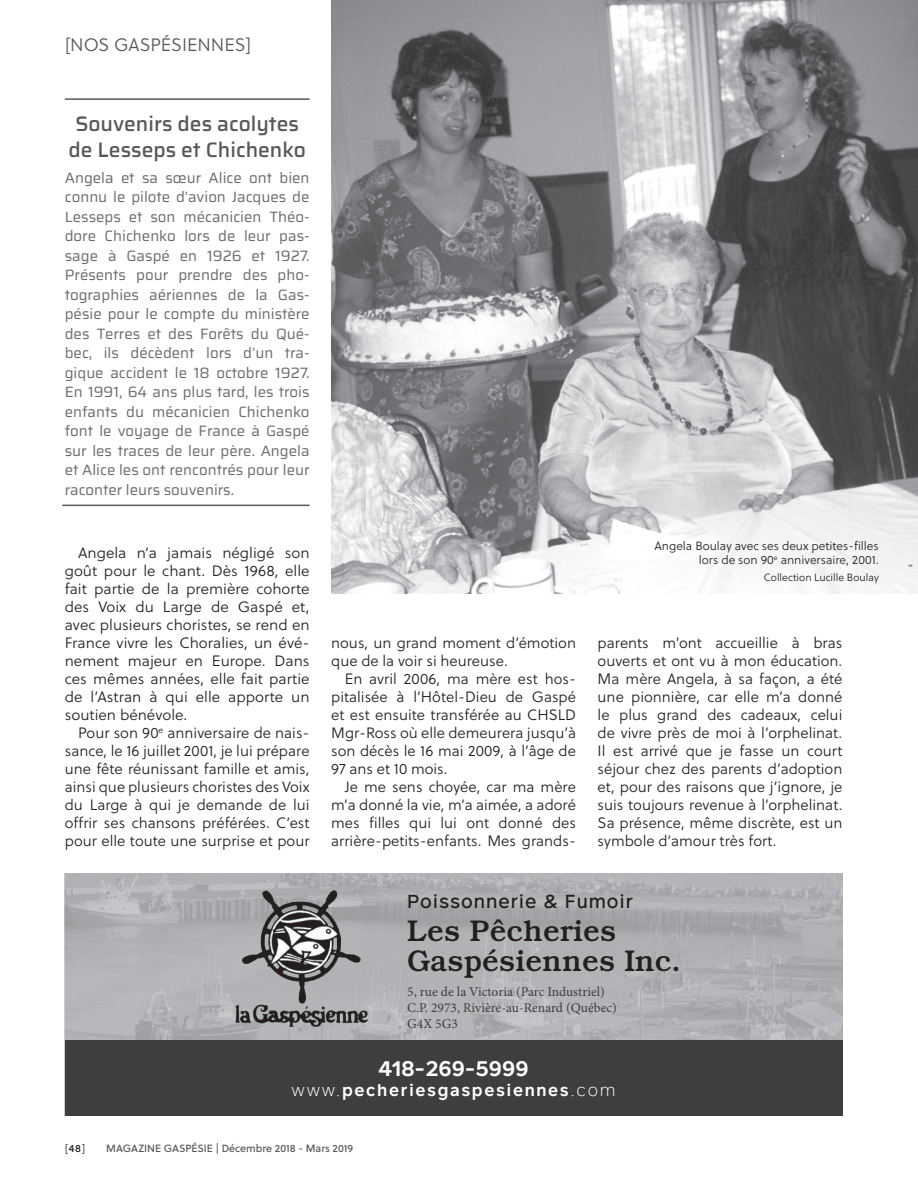
<style>
.page{position:relative;width:918px;height:1188px;background:#fff}
.page>*{position:absolute;margin:0;border:0;box-sizing:border-box;transform-origin:0 0}
.t1{font:500 30px/30px "Bookman Std";color:#231f20}
.t2{font:500 21px/25.2px "Saira";color:#57585a;text-align:center}
.t3{font:600 21px "Rutan";color:#fff}
.t4{font:500 18.75px "Rutan";letter-spacing:.05em;color:#231f20}
.t5{font:300 18px "Soleil";color:#57585a}
.t6{font:600 16.5px "Rutan";letter-spacing:.1em;color:#fff}
.t7{font:300 15px/18px "Soleil";color:#231f20;text-align:justify}
.t8{font:15px/19.5px "Saira";color:#6c6d70;text-align:justify}
.t9{font:13.5px/16.2px "Minion Pro";color:#3e3e3f}
.t10{font:300 12px/13.5px "Soleil";color:#231f20;text-align:right}
.t11{font:10.5px "Soleil";color:#57585a}
.t12{font:300 10.5px "Soleil";color:#231f20}
.s1{font-weight:300}
.s2{font-weight:400}
</style>
<div class="page">
<img style="left:331px;top:0;width:587px;height:594px">
<hr style="left:65px;top:98px;width:245px;height:2px;background:#57585a">
<hr style="left:62px;top:505px;width:248px;height:1px;background:#57585a">
<img style="left:65px;top:873px;width:777px;height:168px">
<img style="left:236px;top:891px;width:131px;height:136px">
<div style="left:65px;top:1041px;width:777px;height:75px;background:#3e3e3f"></div>
<p class="t5" style="left:65px;top:32px;width:188px">[NOS GASPÉSIENNES]</p>
<h2 class="t2" style="left:68px;top:111px;width:239px">Souvenirs des acolytes de Lesseps et Chichenko</h2>
<p class="t8" style="left:65px;top:168px;width:246px">Angela et sa sœur Alice ont bien connu le pilote d’avion Jacques de Lesseps et son mécanicien Théo&shy;dore Chichenko lors de leur pas&shy;sage à Gaspé en 1926 et 1927.<br>Présents pour prendre des pho&shy;tographies aériennes de la Gas&shy;pésie pour le compte du ministère des Terres et des Forêts du Qué&shy;bec, ils décèdent lors d’un tra&shy;gique accident le 18 octobre 1927.<br>En 1991, 64 ans plus tard, les trois enfants du mécanicien Chichenko font le voyage de France à Gaspé sur les traces de leur père. Angela et Alice les ont rencontrés pour leur raconter leurs souvenirs.</p>
<p class="t7" style="left:65px;top:544px;width:246px;text-indent:14px">Angela n’a jamais négligé son goût pour le chant. Dès 1968, elle fait partie de la première cohorte des Voix du Large de Gaspé et, avec plusieurs choristes, se rend en France vivre les Choralies, un évé&shy;nement majeur en Europe. Dans ces mêmes années, elle fait partie de l’Astran à qui elle apporte un soutien bénévole.</p>
<p class="t7" style="left:65px;top:724px;width:246px;text-indent:13px">Pour son 90<sup>e</sup> anniversaire de nais&shy;sance, le 16 juillet 2001, je lui prépare une fête réunissant famille et amis, ainsi que plusieurs choristes des Voix du Large à qui je demande de lui offrir ses chansons préférées. C’est pour elle toute une surprise et pour</p>
<p class="t7" style="left:331px;top:634px;width:246px">nous, un grand moment d’émotion que de la voir si heureuse.</p>
<p class="t7" style="left:331px;top:670px;width:246px;text-indent:14px">En avril 2006, ma mère est hos&shy;pitalisée à l’Hôtel-Dieu de Gaspé et est ensuite transférée au CHSLD Mgr-Ross où elle demeurera jusqu’à son décès le 16 mai 2009, à l’âge de 97 ans et 10 mois.</p>
<p class="t7" style="left:331px;top:778px;width:246px;text-indent:14px">Je me sens choyée, car ma mère m’a donné la vie, m’a aimée, a adoré mes filles qui lui ont donné des arrière-petits-enfants. Mes grands-</p>
<p class="t10" style="left:655px;top:539px;width:226px">Angela Boulay avec ses deux petites-filles lors de son 90<sup>e</sup> anniversaire, 2001.</p>
<p class="t12" style="left:764px;top:570px;width:116px">Collection Lucille Boulay</p>
<p class="t7" style="left:598px;top:634px;width:246px">parents m’ont accueillie à bras ouverts et ont vu à mon éducation.<br>Ma mère Angela, à sa façon, a été une pionnière, car elle m’a donné le plus grand des cadeaux, celui de vivre près de moi à l’orphelinat.<br>Il est arrivé que je fasse un court séjour chez des parents d’adoption et, pour des raisons que j’ignore, je suis toujours revenue à l’orphelinat.<br>Sa présence, même discrète, est un symbole d’amour très fort.</p>
<p class="t4" style="left:407px;top:886px;width:227px">Poissonnerie &amp; Fumoir</p>
<h1 class="t1" style="left:407px;top:916px;width:275px">Les Pêcheries<br>Gaspésiennes Inc.</h1>
<p class="t9" style="left:407px;top:983px;width:211px">5, rue de la Victoria (Parc Industriel)<br>C.P. 2973, Rivière-au-Renard (Québec)<br>G4X 5G3</p>
<h2 class="t3" style="left:379px;top:1051px;width:152px">418-269-5999</h2>
<p class="t6" style="left:292px;top:1077px;width:325px"><span class="s1">www.</span>pecheriesgaspesiennes<span class="s1">.com</span></p>
<p class="t12" style="left:65px;top:1141px;width:22px">[<span class="s2">48</span>]</p>
<p class="t11" style="left:106px;top:1141px;width:248px">MAGAZINE GASPÉSIE | Décembre 2018 - Mars 2019</p>
</div>
